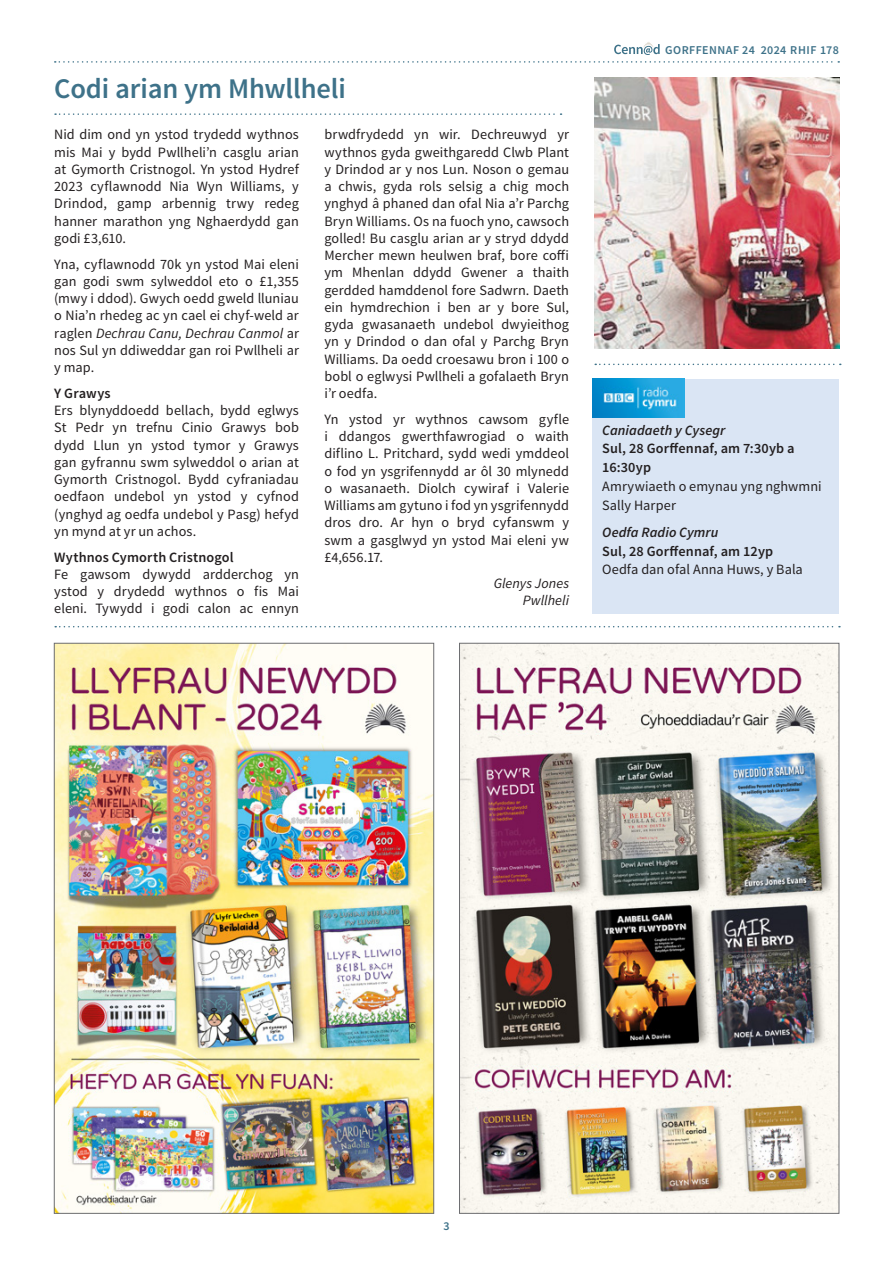
<style>
.page{position:relative;width:893px;height:1263px;background:#fff}
.page>*{position:absolute;margin:0;border:0;box-sizing:border-box;transform-origin:0 0}
.HEADER_1_-_BLUE{font:600 28.5px "Source Sans Pro";letter-spacing:-.005em;color:#3e7289}
.BODY_-_CENN_D{font:14.25px/17.2px "Source Sans Pro";letter-spacing:.005em;color:#231f20;text-align:justify}
.BODY_-_CENN_D-2{font:600 14.25px/18.8px "Source Sans Pro";letter-spacing:.01em;color:#231f20}
.BODY_-_CENN_D-3{font:italic 600 14.25px "Source Sans Pro";letter-spacing:.005em;color:#231f20}
.SIGNATURE_-_ITALIC{font:italic 14.25px/17.2px "Source Sans Pro";letter-spacing:.005em;color:#231f20;text-align:right}
.t1{font:600 12px "Source Sans Pro";letter-spacing:.04em;color:#3e7289}
.s1{font-style:italic}
</style>
<div class="page">
<svg style="left:614px;top:42px;width:46px;height:13px"></svg>
<svg style="left:55px;top:61px;width:784px;height:2px"></svg>
<svg style="left:55px;top:626px;width:785px;height:1px"></svg>
<svg style="left:55px;top:113px;width:507px;height:2px"></svg>
<svg style="left:595px;top:364px;width:246px;height:1px"></svg>
<img style="left:594px;top:77px;width:246px;height:271px">
<div style="left:593px;top:379px;width:246px;height:235px;background:#dae5f4"></div>
<img style="left:593px;top:379px;width:91px;height:38px">
<img style="left:56px;top:645px;width:376px;height:567px">
<img style="left:461px;top:645px;width:376px;height:567px">
<img style="left:556px;top:700px;width:9px;height:15px">
<p class="HEADER_1_-_BLUE" style="left:54px;top:71px;width:293px">Codi arian ym Mhwllheli</p>
<p class="BODY_-_CENN_D" style="left:54px;top:126px;width:246px">Nid dim ond yn ystod trydedd wythnos mis Mai y bydd Pwllheli’n casglu arian at Gymorth Cristnogol. Yn ystod Hydref 2023 cyflawnodd Nia Wyn Williams, y Drindod, gamp arbennig trwy redeg hanner marathon yng Nghaerdydd gan godi £3,610.</p>
<p class="BODY_-_CENN_D" style="left:54px;top:255px;width:246px">Yna, cyflawnodd 70k yn ystod Mai eleni gan godi swm sylweddol eto o £1,355 (mwy i ddod). Gwych oedd gweld lluniau o Nia’n rhedeg ac yn cael ei chyf-weld ar raglen <span class="s1">Dechrau Canu, Dechrau Canmol</span> ar nos Sul yn ddiweddar gan roi Pwllheli ar y map.</p>
<p class="BODY_-_CENN_D-2" style="left:54px;top:384px;width:58px">Y Grawys</p>
<p class="BODY_-_CENN_D" style="left:54px;top:402px;width:246px">Ers blynyddoedd bellach, bydd eglwys St Pedr yn trefnu Cinio Grawys bob dydd Llun yn ystod tymor y Grawys gan gyfrannu swm sylweddol o arian at Gymorth Cristnogol. Bydd cyfraniadau oedfaon undebol yn ystod y cyfnod (ynghyd ag oedfa undebol y Pasg) hefyd yn mynd at yr un achos.</p>
<p class="BODY_-_CENN_D-2" style="left:54px;top:548px;width:181px">Wythnos Cymorth Cristnogol</p>
<p class="BODY_-_CENN_D" style="left:54px;top:566px;width:246px">Fe gawsom dywydd ardderchog yn ystod y drydedd wythnos o fis Mai eleni. Tywydd i godi calon ac ennyn</p>
<p class="BODY_-_CENN_D" style="left:324px;top:126px;width:246px">brwdfrydedd yn wir. Dechreuwyd yr wythnos gyda gweithgaredd Clwb Plant y Drindod ar y nos Lun. Noson o gemau a chwis, gyda rols selsig a chig moch ynghyd â phaned dan ofal Nia a’r Parchg Bryn Williams. Os na fuoch yno, cawsoch golled! Bu casglu arian ar y stryd ddydd Mercher mewn heulwen braf, bore coffi ym Mhenlan ddydd Gwener a thaith gerdded hamddenol fore Sadwrn. Daeth ein hymdrechion i ben ar y bore Sul, gyda gwasanaeth undebol dwyieithog yn y Drindod o dan ofal y Parchg Bryn Williams. Da oedd croesawu bron i 100 o bobl o eglwysi Pwllheli a gofalaeth Bryn i’r oedfa.</p>
<p class="BODY_-_CENN_D" style="left:324px;top:411px;width:246px">Yn ystod yr wythnos cawsom gyfle i ddangos gwerthfawrogiad o waith diflino L. Pritchard, sydd wedi ymddeol o fod yn ysgrifennydd ar ôl 30 mlynedd o wasanaeth. Diolch cywiraf i Valerie Williams am gytuno i fod yn ysgrifennydd dros dro. Ar hyn o bryd cyfanswm y swm a gasglwyd yn ystod Mai eleni yw £4,656.17.</p>
<p class="SIGNATURE_-_ITALIC" style="left:494px;top:574px;width:77px">Glenys Jones<br>Pwllheli</p>
<p class="t1" style="left:665px;top:42px;width:175px">GORFFENNAF 24 2024 RHIF 178</p>
<p class="BODY_-_CENN_D-3" style="left:602px;top:421px;width:125px">Caniadaeth y Cysegr</p>
<p class="BODY_-_CENN_D-2" style="left:602px;top:440px;width:194px">Sul, 28 Gorffennaf, am 7:30yb a<br>16:30yp</p>
<p class="BODY_-_CENN_D" style="left:602px;top:477px;width:221px;line-height:18.8px">Amrywiaeth o emynau yng nghwmni<br>Sally Harper</p>
<p class="BODY_-_CENN_D-3" style="left:602px;top:523px;width:118px">Oedfa Radio Cymru</p>
<p class="BODY_-_CENN_D-2" style="left:602px;top:542px;width:172px">Sul, 28 Gorffennaf, am 12yp</p>
<p class="BODY_-_CENN_D" style="left:602px;top:561px;width:202px">Oedfa dan ofal Anna Huws, y Bala</p>
<p class="t1" style="left:443px;top:1218px;width:8px">3</p>
</div>
